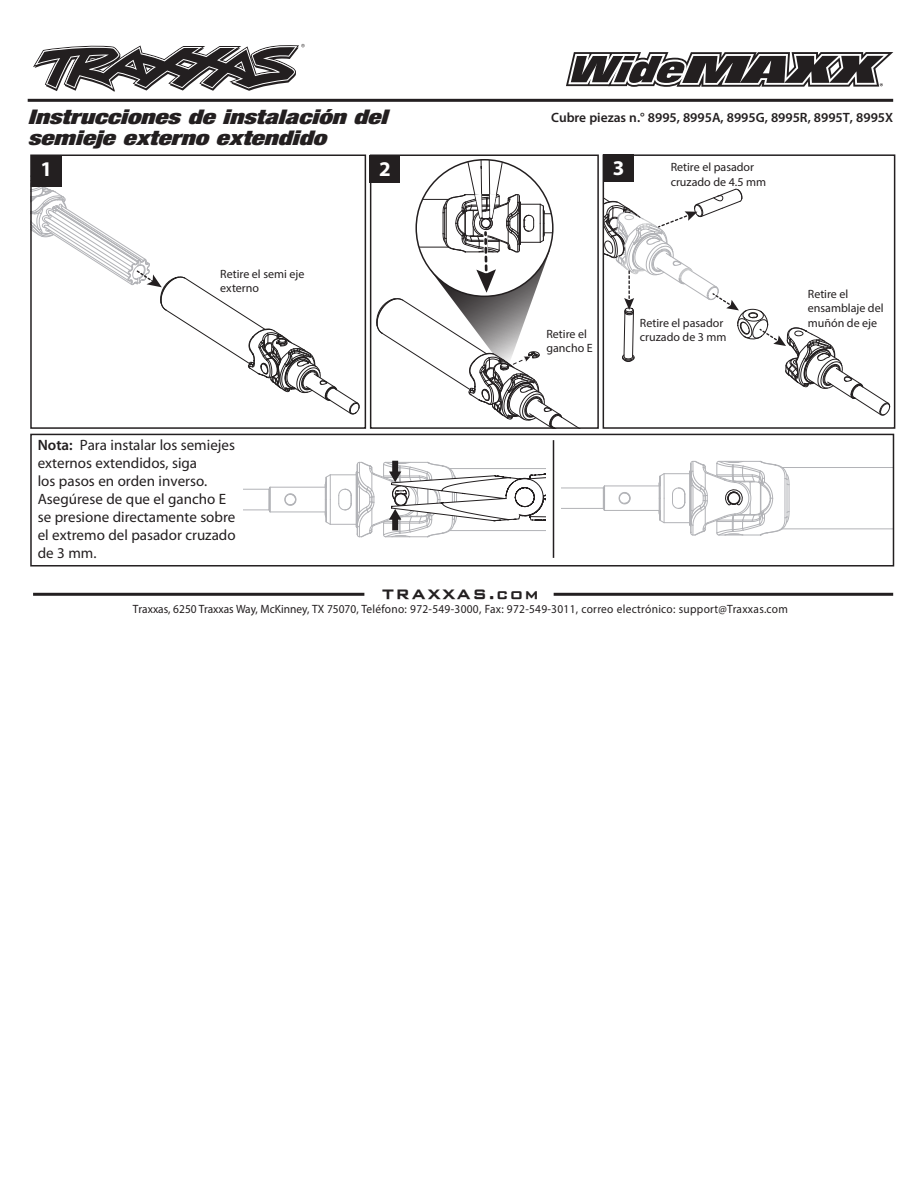
<style>
.page{position:relative;width:918px;height:1188px;background:#fff}
.page>*{position:absolute;margin:0;border:0;box-sizing:border-box;transform-origin:0 0}
.t1{font:700 21px "Myriad Pro";color:#fff}
.t2{font:italic 900 condensed 20.25px/21px "Helvetica Neue LT Std";color:#231f20;scale:1.33 1}
.t3{font:18px "Bank Gothic Bold BT";letter-spacing:.1em;color:#231f20}
.t4{font:15px/18px "Myriad";color:#231f20}
.t5{font:600 13.5px "Myriad";color:#231f20}
.t6{font:12px/14.4px "Myriad Pro";color:#231f20}
.t7{font:12px "Myriad Pro";letter-spacing:.025em;color:#231f20;scale:.95 1}
.s1{font-family:"Myriad Pro"}
.s2{font-weight:600}
</style>
<div class="page">
<svg style="left:33px;top:44px;width:272px;height:48px"></svg>
<hr style="left:28px;top:99px;width:865px;height:3px;background:#231f20">
<hr style="left:33px;top:593px;width:331px;height:3px;background:#231f20">
<hr style="left:554px;top:593px;width:339px;height:3px;background:#231f20">
<svg style="left:566px;top:52px;width:327px;height:35px"></svg>
<svg style="left:606px;top:188px;width:284px;height:227px"></svg>
<div style="left:603px;top:154px;width:292px;height:275px;border:2px solid #231f20"></div>
<div style="left:604px;top:154px;width:30px;height:28px;background:#231f20"></div>
<svg style="left:33px;top:173px;width:327px;height:241px"></svg>
<div style="left:30px;top:154px;width:336px;height:275px;border:2px solid #231f20"></div>
<div style="left:31px;top:155px;width:30px;height:32px;background:#231f20"></div>
<div style="left:370px;top:154px;width:229px;height:275px;border:2px solid #231f20"></div>
<div style="left:370px;top:155px;width:30px;height:28px;background:#231f20"></div>
<hr style="left:270px;top:487px;width:55px;height:1px;background:#b2b3b7">
<hr style="left:270px;top:512px;width:55px;height:1px;background:#b2b3b7">
<hr style="left:209px;top:489px;width:60px;height:1px;background:#b2b3b7">
<hr style="left:209px;top:510px;width:60px;height:1px;background:#b2b3b7">
<svg style="left:284px;top:493px;width:12px;height:13px"></svg>
<svg style="left:269px;top:487px;width:2px;height:25px"></svg>
<svg style="left:325px;top:460px;width:220px;height:78px"></svg>
<div style="left:38px;top:439px;width:205px;height:130px;background:#fff"></div>
<hr style="left:605px;top:486px;width:54px;height:1px;background:#b2b3b7">
<hr style="left:605px;top:510px;width:54px;height:1px;background:#b2b3b7">
<hr style="left:562px;top:488px;width:41px;height:1px;background:#b2b3b7">
<hr style="left:562px;top:508px;width:41px;height:1px;background:#b2b3b7">
<svg style="left:619px;top:492px;width:11px;height:12px"></svg>
<svg style="left:603px;top:486px;width:2px;height:25px"></svg>
<svg style="left:659px;top:460px;width:232px;height:76px"></svg>
<div style="left:30px;top:434px;width:864px;height:133px;border:2px solid #231f20"></div>
<hr style="left:553px;top:440px;width:1px;height:118px;background:#231f20">
<svg style="left:371px;top:160px;width:213px;height:268px"></svg>
<p class="t2" style="left:28px;top:107px;width:272px">Instrucciones de instalación del semieje externo extendido</p>
<p class="t5" style="left:551px;top:110px;width:343px"><span class="s1">Cubre piezas n.°</span> 8995, 8995A, 8995G, 8995R, 8995T, 8995X</p>
<p class="t1" style="left:613px;top:154px;width:13px">3</p>
<p class="t6" style="left:671px;top:160px;width:97px">Retire el pasador cruzado de 4.5 mm</p>
<p class="t1" style="left:379px;top:155px;width:13px">2</p>
<p class="t1" style="left:41px;top:155px;width:13px">1</p>
<p class="t6" style="left:220px;top:267px;width:86px">Retire el semi eje externo</p>
<p class="t6" style="left:546px;top:326px;width:48px">Retire el gancho E</p>
<p class="t6" style="left:640px;top:315px;width:88px">Retire el pasador cruzado de 3 mm</p>
<p class="t6" style="left:808px;top:287px;width:77px">Retire el ensamblaje del muñón de eje</p>
<p class="t4" style="left:38px;top:437px;width:199px"><span class="s2">Nota:</span> Para instalar los semiejes externos extendidos, siga<br>los pasos en orden inverso.<br>Asegúrese de que el gancho E se presione directamente sobre el extremo del pasador cruzado de 3 mm.</p>
<p class="t3" style="left:382px;top:584px;width:158px">TRAXXAS.com</p>
<p class="t7" style="left:133px;top:602px;width:691px">Traxxas, 6250 Traxxas Way, McKinney, TX 75070, Teléfono: 972-549-3000, Fax: 972-549-3011, correo electrónico: support@Traxxas.com</p>
</div>
